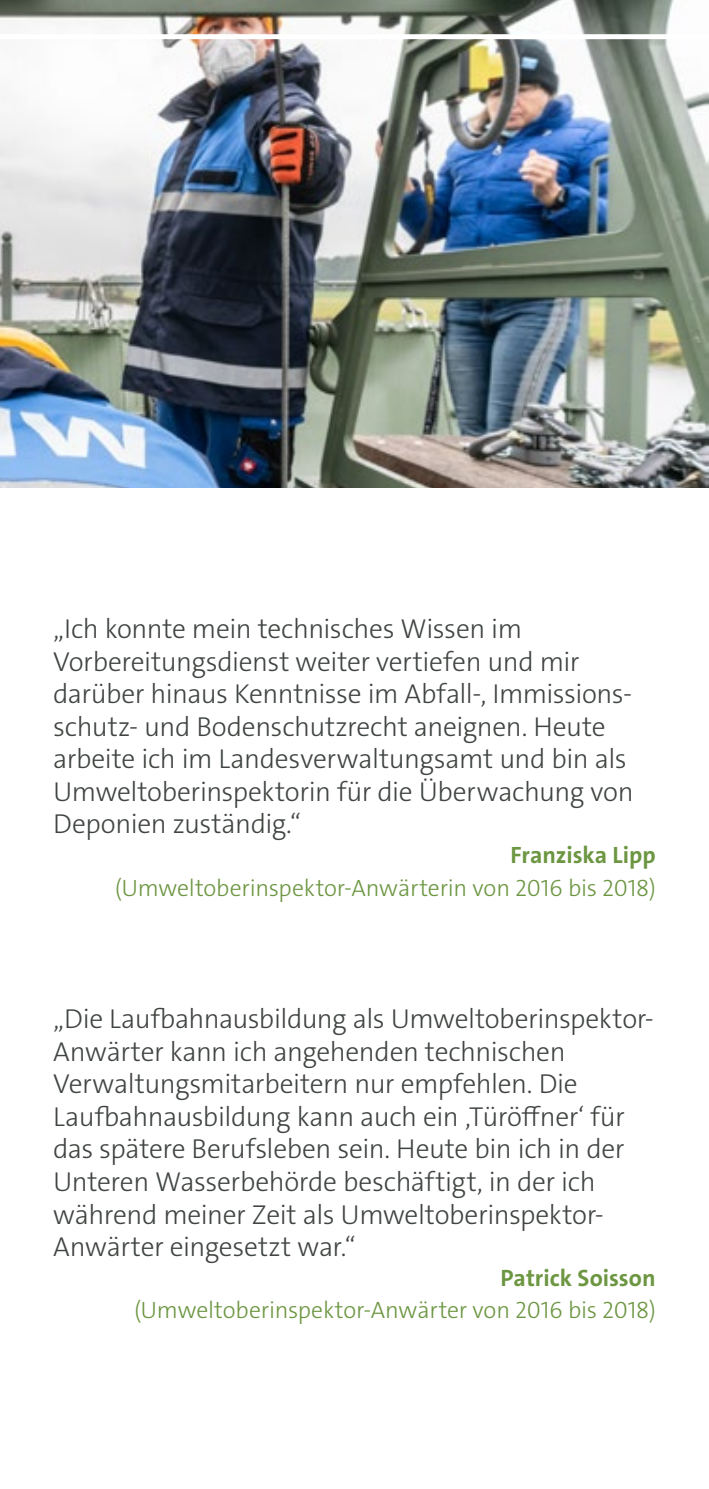
<style>
.page{position:relative;width:709px;height:1489px;background:#fff}
.page>*{position:absolute;margin:0;border:0;box-sizing:border-box;transform-origin:0 0}
.Fließtext{font:300 27.5px/32.5px "The Sans C4 s";letter-spacing:-.015em;color:#404541}
.Bezeichnung{font:300 23.75px/32.5px "The Sans C4 s";letter-spacing:-.005em;color:#6c9641;text-align:right}
.Bezeichnung-2{font:700 23.75px "The Sans C4 s";color:#6c9641}
.s1{font-weight:700}
</style>
<div class="page">
<img style="left:0;top:0;width:674px;height:34px">
<img style="left:0;top:34px;width:709px;height:454px">
<p class="Fließtext" style="left:53px;top:613px;width:582px">„Ich konnte mein technisches Wissen im Vorbereitungsdienst weiter vertiefen und mir darüber hinaus Kenntnisse im Abfall-, Immissions&shy;schutz- und Bodenschutzrecht aneignen. Heute arbeite ich im Landesverwaltungsamt und bin als Umweltoberinspektorin für die Überwachung von Deponien zuständig.“</p>
<p class="Bezeichnung" style="left:115px;top:838px;width:542px"><span class="s1">Franziska Lipp<br></span>(Umweltoberinspektor-Anwärterin von 2016 bis 2018)</p>
<p class="Fließtext" style="left:53px;top:1003px;width:602px">„Die Laufbahnausbildung als Umweltoberinspektor-Anwärter kann ich angehenden technischen Verwaltungsmitarbeitern nur empfehlen. Die Laufbahnausbildung kann auch ein ‚Türöffner‘ für das spätere Berufsleben sein. Heute bin ich in der Unteren Wasserbehörde beschäftigt, in der ich während meiner Zeit als Umweltoberinspektor-Anwärter eingesetzt war.“</p>
<p class="Bezeichnung-2" style="left:500px;top:1262px;width:157px">Patrick Soisson</p>
<p class="Bezeichnung" style="left:134px;top:1293px;width:523px">(Umweltoberinspektor-Anwärter von 2016 bis 2018)</p>
</div>
